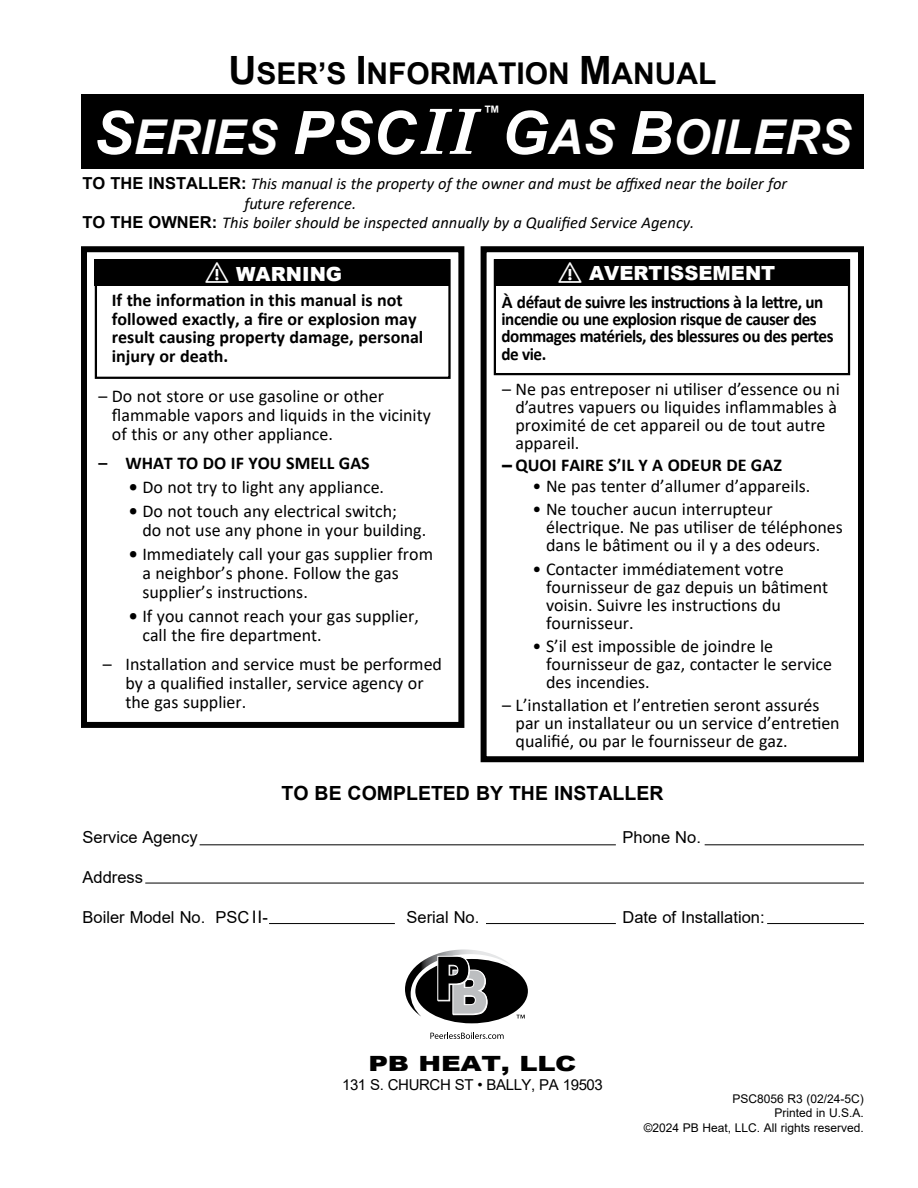
<style>
.page{position:relative;width:918px;height:1188px;background:#fff}
.page>*{position:absolute;margin:0;border:0;box-sizing:border-box;transform-origin:0 0}
.t1{font:italic 700 48px "Arial";color:#fff}
.t2{font:700 30px "Arial";color:#000}
.t3{font:900 21px "Arial";letter-spacing:-.01em;color:#000;scale:1.3 1}
.t4{font:700 19.5px "Arial";color:#000}
.t5{font:900 19.5px "Arial";color:#fff}
.t6{font:18px/18px "Calibri";color:#000}
.t7{font:700 18px/18.8px "Calibri";color:#000}
.t8{font:700 18px/17.2px "Calibri";letter-spacing:-.03em;color:#000}
.t9{font:700 17.25px "Arial";color:#fff}
.t10{font:italic 16.5px "Calibri";color:#000}
.t11{font:16.5px "Arial";color:#000}
.t12{font:15px "Arial";letter-spacing:-.025em;color:#000}
.t13{font:12px/14.4px "Arial";color:#000;text-align:right}
.s1{font-size:39px}
.s2{font-size:60px}
.s3{font-family:"Century Schoolbook";font-size:62.25px}
.s4{font-family:"Arial";font-weight:700;font-style:normal}
.s5{font-weight:700}
.s6{font-family:"Arial"}
.s7{font-size:17.25px}
</style>
<div class="page">
<div style="left:81px;top:94px;width:783px;height:75px;background:#000"></div>
<hr style="left:200px;top:844px;width:416px;height:1px;background:#000">
<hr style="left:705px;top:844px;width:159px;height:1px;background:#000">
<hr style="left:145px;top:883px;width:719px;height:1px;background:#000">
<hr style="left:269px;top:923px;width:126px;height:1px;background:#000">
<hr style="left:486px;top:923px;width:130px;height:1px;background:#000">
<hr style="left:767px;top:923px;width:97px;height:1px;background:#000">
<svg style="left:430px;top:1032px;width:74px;height:7px"></svg>
<div style="left:415px;top:959px;width:113px;height:64px;background:#000;border-radius:50%"></div>
<svg style="left:405px;top:949px;width:120px;height:70px"></svg>
<div style="left:481px;top:246px;width:383px;height:516px;border:6px solid #000"></div>
<div style="left:494px;top:259px;width:356px;height:116px;border:2px solid #000"></div>
<div style="left:494px;top:259px;width:355px;height:27px;background:#000"></div>
<div style="left:81px;top:246px;width:383px;height:482px;border:6px solid #000"></div>
<div style="left:95px;top:259px;width:356px;height:120px;border:2px solid #000"></div>
<div style="left:95px;top:259px;width:355px;height:27px;background:#000"></div>
<h2 class="t2" style="left:228px;top:52px;width:490px"><span class="s1">U</span>SER’S <span class="s1">I</span>NFORMATION <span class="s1">M</span>ANUAL</h2>
<h1 class="t1" style="left:94px;top:105px;width:385px"><span class="s2">S</span>ERIES <span class="s2">PSC</span><span class="s3">II</span></h1>
<p class="t9" style="left:483px;top:100px;width:19px">™</p>
<h1 class="t1" style="left:501px;top:105px;width:352px"><span class="s2">G</span>AS <span class="s2">B</span>OILERS</h1>
<p class="t10" style="left:82px;top:172px;width:706px"><span class="s4">TO THE INSTALLER:</span> This manual is the property of the owner and must be affixed near the boiler for</p>
<p class="t10" style="left:245px;top:192px;width:113px">future reference.</p>
<p class="t10" style="left:82px;top:212px;width:613px"><span class="s4">TO THE OWNER:</span> This boiler should be inspected annually by a Qualified Service Agency.</p>
<p class="t5" style="left:206px;top:260px;width:138px">⚠ WARNING</p>
<p class="t7" style="left:112px;top:290px;width:313px">If the information in this manual is not followed exactly, a fire or explosion may result causing property damage, personal injury or death.</p>
<p class="t6" style="left:112px;top:386px;width:321px;line-height:18.8px;text-indent:-14px">– Do not store or use gasoline or other flammable vapors and liquids in the vicinity of this or any other appliance.</p>
<p class="t7" style="left:98px;top:454px;width:273px">– WHAT TO DO IF YOU SMELL GAS</p>
<p class="t6" style="left:129px;top:478px;width:257px"><span class="s5">•</span> Do not try to light any appliance.</p>
<p class="t6" style="left:142px;top:502px;width:285px;line-height:18.8px;text-indent:-13px"><span class="s5">•</span> Do not touch any electrical switch;<br>do not use any phone in your building.</p>
<p class="t6" style="left:142px;top:545px;width:292px;line-height:18.8px;text-indent:-13px"><span class="s5">•</span> Immediately call your gas supplier from a neighbor’s phone. Follow the gas supplier’s instructions.</p>
<p class="t6" style="left:142px;top:606px;width:278px;line-height:18.8px;text-indent:-13px"><span class="s5">•</span> If you cannot reach your gas supplier, call the fire department.</p>
<p class="t6" style="left:125px;top:655px;width:318px;line-height:18.8px;text-indent:-23px">– Installation and service must be performed by a qualified installer, service agency or the gas supplier.</p>
<p class="t5" style="left:559px;top:259px;width:218px">⚠ AVERTISSEMENT</p>
<p class="t8" style="left:502px;top:293px;width:333px">À défaut de suivre les instructions à la lettre, un incendie ou une explosion risque de causer des dommages matériels, des blessures ou des pertes de vie.</p>
<p class="t6" style="left:516px;top:379px;width:326px;text-indent:-13px">– Ne pas entreposer ni utiliser d’essence ou ni d’autres vapuers ou liquides inflammables à proximité de cet appareil ou de tout autre appareil.</p>
<p class="t7" style="left:502px;top:456px;width:281px"><span class="s6">–</span> QUOI FAIRE S’IL Y A ODEUR DE GAZ</p>
<p class="t6" style="left:533px;top:477px;width:279px">• Ne pas tenter d’allumer d’appareils.</p>
<p class="t6" style="left:546px;top:500px;width:298px;text-indent:-13px">• Ne toucher aucun interrupteur électrique. Ne pas utiliser de téléphones dans le bâtiment ou il y a des odeurs.</p>
<p class="t6" style="left:546px;top:559px;width:284px;text-indent:-13px">• Contacter immédiatement votre fournisseur de gaz depuis un bâtiment voisin. Suivre les instructions du fournisseur.</p>
<p class="t6" style="left:546px;top:637px;width:288px;text-indent:-13px">• S’il est impossible de joindre le fournisseur de gaz, contacter le service des incendies.</p>
<p class="t6" style="left:516px;top:695px;width:326px;text-indent:-13px">– L’installation et l’entretien seront assurés par un installateur ou un service d’entretien qualifié, ou par le fournisseur de gaz.</p>
<p class="t4" style="left:282px;top:779px;width:383px">TO BE COMPLETED BY THE INSTALLER</p>
<p class="t11" style="left:82px;top:826px;width:117px">Service Agency</p>
<p class="t11" style="left:623px;top:826px;width:80px">Phone No.</p>
<p class="t11" style="left:82px;top:865px;width:62px">Address</p>
<p class="t11" style="left:82px;top:906px;width:187px">Boiler Model No. PSC <span class="s7">II</span>-</p>
<p class="t11" style="left:407px;top:906px;width:74px">Serial No.</p>
<p class="t11" style="left:623px;top:906px;width:144px">Date of Installation:</p>
<p class="t3" style="left:368px;top:1048px;width:162px">PB HEAT, LLC</p>
<p class="t12" style="left:342px;top:1074px;width:262px">131 S. CHURCH ST • BALLY, PA 19503</p>
<p class="t13" style="left:644px;top:1092px;width:222px">PSC8056 R3 (02/24-5C)<br>Printed in U.S.A.<br>©2024 PB Heat, LLC. All rights reserved.</p>
</div>
